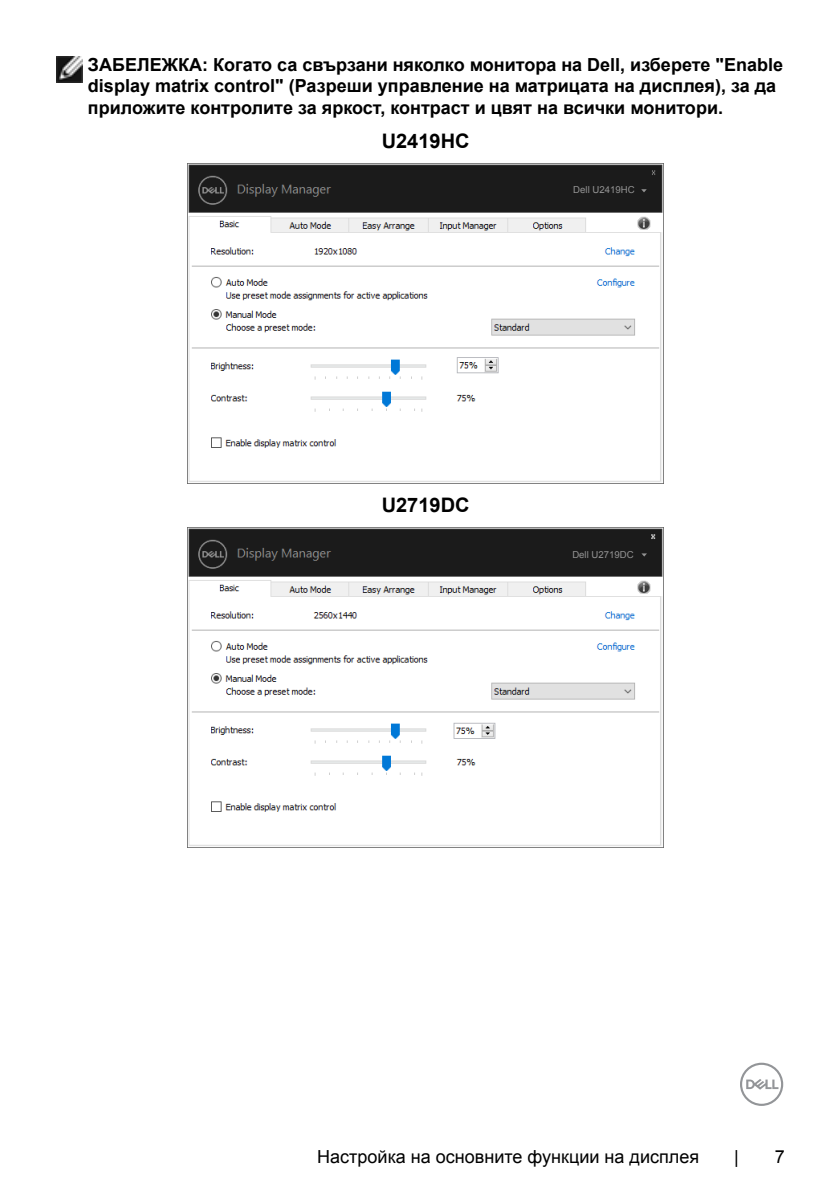
<style>
.page{position:relative;width:840px;height:1191px;background:#fff}
.page>*{position:absolute;margin:0;border:0;box-sizing:border-box;transform-origin:0 0}
.t1{font:700 20px "Arial";color:#000}
.t2{font:700 18px/21.6px "Arial";color:#000}
.t3{font:18px "Arial";color:#000}
.t4{font:9.6px "Arial";color:#939393}
</style>
<div class="page">
<svg style="left:740px;top:1062px;width:42px;height:44px"></svg>
<img style="left:57px;top:57px;width:25px;height:25px">
<img style="left:187px;top:164px;width:476px;height:319px">
<div style="left:531px;top:184px;width:117px;height:11px;background:#1b1b1b"></div>
<img style="left:188px;top:528px;width:475px;height:318px">
<div style="left:531px;top:548px;width:117px;height:11px;background:#1b1b1b"></div>
<svg style="left:641px;top:553px;width:5px;height:3px"></svg>
<p class="t2" style="left:88px;top:54px;width:696px">ЗАБЕЛЕЖКА: Когато са свързани няколко монитора на Dell, изберете "Enable display matrix control" (Разреши управление на матрицата на дисплея), за да приложите контролите за яркост, контраст и цвят на всички монитори.</p>
<p class="t1" style="left:381px;top:128px;width:89px">U2419HC</p>
<p class="t4" style="left:573px;top:184px;width:63px">Dell U2419HC</p>
<p class="t1" style="left:381px;top:491px;width:89px">U2719DC</p>
<p class="t4" style="left:572px;top:548px;width:63px">Dell U2719DC</p>
<p class="t3" style="left:317px;top:1144px;width:383px">Настройка на основните функции на дисплея</p>
<p class="t3" style="left:733px;top:1144px;width:6px">|</p>
<p class="t3" style="left:774px;top:1144px;width:12px">7</p>
</div>
